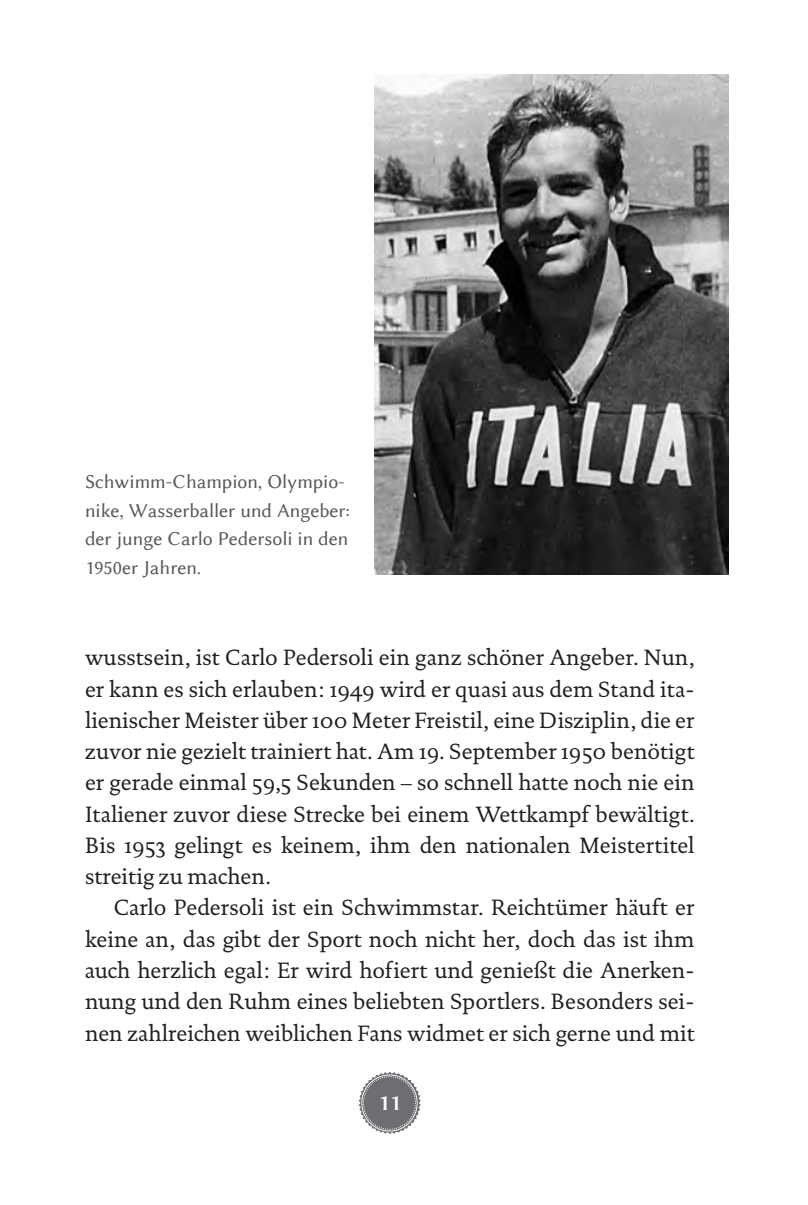
<style>
.page{position:relative;width:808px;height:1205px;background:#fff}
.page>*{position:absolute;margin:0;border:0;box-sizing:border-box;transform-origin:0 0}
.t1{font:22.5px/31.2px "Documenta 130408";color:#231f20;text-align:justify}
.t2{font:22.5px "Lin Biolinum B";color:#fff}
.t3{font:20px/28.8px "Lin Biolinum";color:#57585a}
</style>
<div class="page">
<svg style="left:383px;top:1072px;width:7px;height:2px"></svg>
<img style="left:374px;top:74px;width:355px;height:500px">
<p class="t3" style="left:85px;top:467px;width:266px">Schwimm-Champion, Olympio&shy;nike, Wasserballer und Angeber: der junge Carlo Pedersoli in den<br>1950er Jahren.</p>
<p class="t1" style="left:85px;top:641px;width:611px">wusstsein, ist Carlo Pedersoli ein ganz schöner Angeber. Nun, er kann es sich erlauben: 1949 wird er quasi aus dem Stand ita&shy;lienischer Meister über 100 Meter Freistil, eine Disziplin, die er zuvor nie gezielt trainiert hat. Am 19. September 1950 benötigt er gerade einmal 59,5 Sekunden – so schnell hatte noch nie ein Italiener zuvor diese Strecke bei einem Wettkampf bewältigt.<br>Bis 1953 gelingt es keinem, ihm den nationalen Meistertitel streitig zu machen.</p>
<p class="t1" style="left:85px;top:891px;width:611px;text-indent:28px">Carlo Pedersoli ist ein Schwimmstar. Reichtümer häuft er keine an, das gibt der Sport noch nicht her, doch das ist ihm auch herzlich egal: Er wird hofiert und genießt die Anerken&shy;nung und den Ruhm eines beliebten Sportlers. Besonders sei&shy;nen zahlreichen weiblichen Fans widmet er sich gerne und mit</p>
<p class="t2" style="left:378px;top:1090px;width:24px">11</p>
</div>
